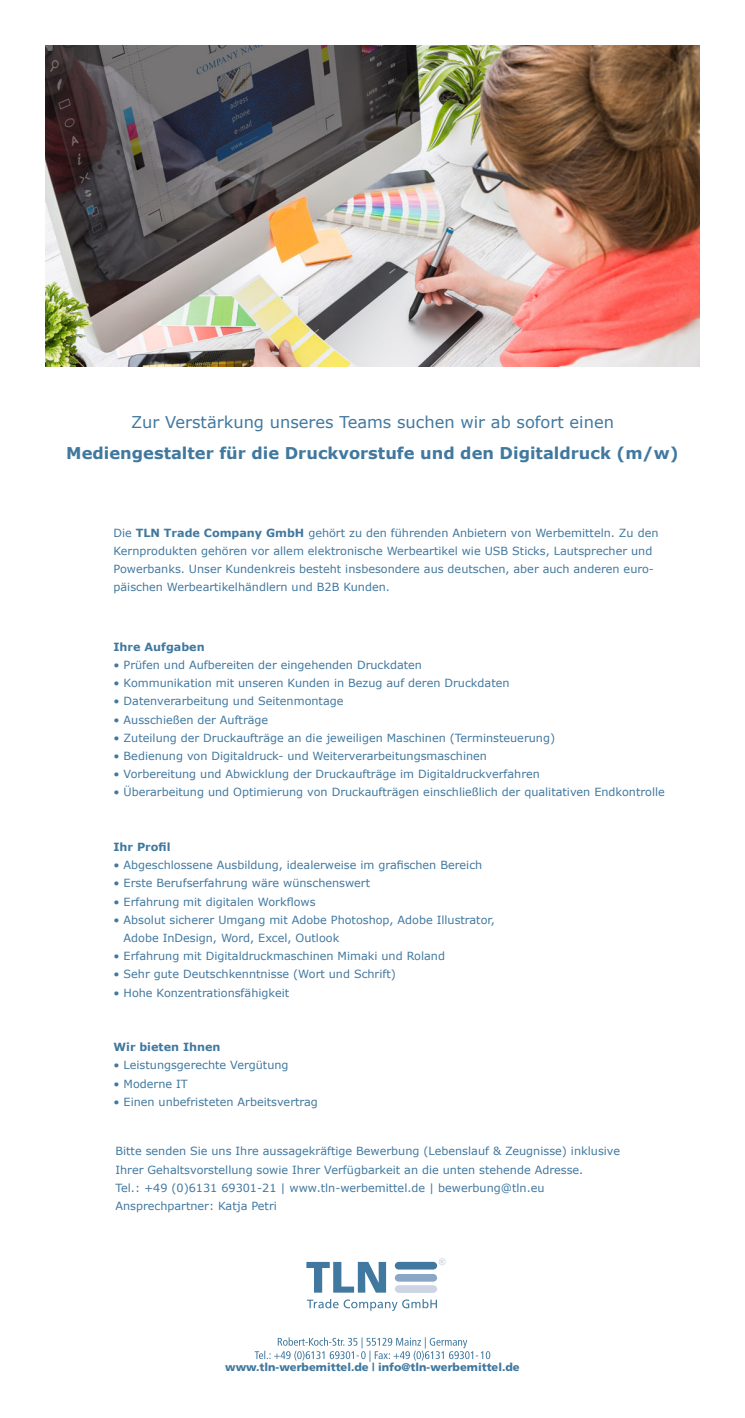
<style>
.page{position:relative;width:745px;height:1418px;background:#fff}
.page>*{position:absolute;margin:0;border:0;box-sizing:border-box;transform-origin:0 0}
.t1{font:700 16.25px "Verdana";color:#41789f}
.t2{font:16.25px "Verdana";color:#41789f}
.t3{font:11.25px/18.2px "Verdana";color:#41789f}
.t4{font:700 11.25px "Verdana";color:#41789f}
.t5{font:900 11.12px "Frutiger";color:#41789f}
.s1{font-weight:700}
</style>
<div class="page">
<svg style="left:306px;top:1261px;width:80px;height:31px"></svg>
<div style="left:394px;top:1261px;width:43px;height:8px;background:#41789f;border-radius:4px"></div>
<div style="left:394px;top:1273px;width:43px;height:8px;background:#8ba7c5;border-radius:4px"></div>
<div style="left:394px;top:1285px;width:43px;height:7px;background:#cdd5e4;border-radius:4px"></div>
<svg style="left:438px;top:1258px;width:7px;height:7px"></svg>
<svg style="left:306px;top:1299px;width:130px;height:11px"></svg>
<svg style="left:254px;top:1337px;width:236px;height:24px"></svg>
<img style="left:45px;top:45px;width:654px;height:321px">
<h1 class="t2" style="left:131px;top:411px;width:484px">Zur Verstärkung unseres Teams suchen wir ab sofort einen</h1>
<h1 class="t1" style="left:66px;top:441px;width:613px">Mediengestalter für die Druckvorstufe und den Digitaldruck (m/w)</h1>
<p class="t3" style="left:113px;top:523px;width:546px">Die <span class="s1">TLN Trade Company GmbH</span> gehört zu den führenden Anbietern von Werbemitteln. Zu den Kernprodukten gehören vor allem elektronische Werbeartikel wie USB Sticks, Lautsprecher und Powerbanks. Unser Kundenkreis besteht insbesondere aus deutschen, aber auch anderen euro&shy;päischen Werbeartikelhändlern und B2B Kunden.</p>
<p class="t4" style="left:113px;top:639px;width:93px">Ihre Aufgaben</p>
<p class="t3" style="left:113px;top:655px;width:310px">• Prüfen und Aufbereiten der eingehenden Druckdaten</p>
<p class="t3" style="left:113px;top:674px;width:397px">• Kommunikation mit unseren Kunden in Bezug auf deren Druckdaten</p>
<p class="t3" style="left:113px;top:692px;width:231px">• Datenverarbeitung und Seitenmontage</p>
<p class="t3" style="left:113px;top:710px;width:156px">• Ausschießen der Aufträge</p>
<p class="t3" style="left:113px;top:728px;width:443px">• Zuteilung der Druckaufträge an die jeweiligen Maschinen (Terminsteuerung)</p>
<p class="t3" style="left:113px;top:746px;width:375px">• Bedienung von Digitaldruck- und Weiterverarbeitungsmaschinen</p>
<p class="t3" style="left:113px;top:765px;width:427px">• Vorbereitung und Abwicklung der Druckaufträge im Digitaldruckverfahren</p>
<p class="t3" style="left:113px;top:783px;width:552px">• Überarbeitung und Optimierung von Druckaufträgen einschließlich der qualitativen Endkontrolle</p>
<p class="t4" style="left:113px;top:839px;width:59px">Ihr Profil</p>
<p class="t3" style="left:113px;top:856px;width:370px">• Abgeschlossene Ausbildung, idealerweise im grafischen Bereich</p>
<p class="t3" style="left:113px;top:874px;width:258px">• Erste Berufserfahrung wäre wünschenswert</p>
<p class="t3" style="left:113px;top:892px;width:203px">• Erfahrung mit digitalen Workflows</p>
<p class="t3" style="left:123px;top:910px;width:372px;text-indent:-10px">• Absolut sicherer Umgang mit Adobe Photoshop, Adobe Illustrator,<br>Adobe InDesign, Word, Excel, Outlook</p>
<p class="t3" style="left:113px;top:946px;width:333px">• Erfahrung mit Digitaldruckmaschinen Mimaki und Roland</p>
<p class="t3" style="left:113px;top:965px;width:284px">• Sehr gute Deutschkenntnisse (Wort und Schrift)</p>
<p class="t3" style="left:113px;top:983px;width:177px">• Hohe Konzentrationsfähigkeit</p>
<p class="t4" style="left:113px;top:1039px;width:108px">Wir bieten Ihnen</p>
<p class="t3" style="left:113px;top:1056px;width:176px">• Leistungsgerechte Vergütung</p>
<p class="t3" style="left:113px;top:1074px;width:76px">• Moderne IT</p>
<p class="t3" style="left:113px;top:1092px;width:206px">• Einen unbefristeten Arbeitsvertrag</p>
<p class="t3" style="left:115px;top:1142px;width:506px">Bitte senden Sie uns Ihre aussagekräftige Bewerbung (Lebenslauf &amp; Zeugnisse) inklusive Ihrer Gehaltsvorstellung sowie Ihrer Verfügbarkeit an die unten stehende Adresse.<br>Tel.: +49 (0)6131 69301-21 | www.tln-werbemittel.de | bewerbung@tln.eu Ansprechpartner: Katja Petri</p>
<p class="t5" style="left:225px;top:1360px;width:296px">www.tln-werbemittel.de | info@tln-werbemittel.de</p>
</div>
